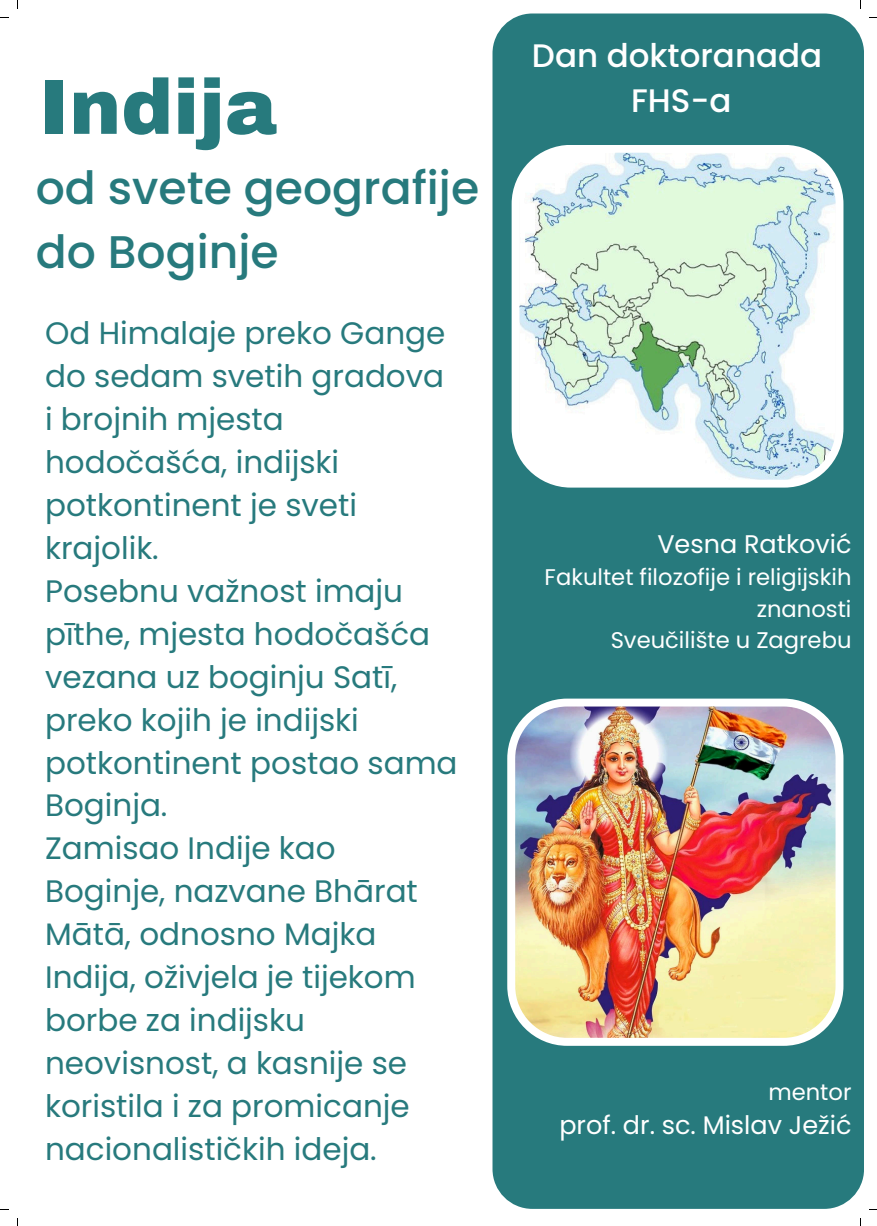
<style>
.page{position:relative;width:877px;height:1226px;background:#fff}
.page>*{position:absolute;margin:0;border:0;box-sizing:border-box;transform-origin:0 0}
.t1{font:900 77.8px "Archivo";color:#277a7d}
.t2{font:500 45.7px/63.6px "Poppins";color:#277a7d}
.t3{font:500 32.5px/45.1px "Poppins";color:#fff;text-align:center}
.t4{font:31px/42.9px "Poppins";color:#277a7d}
.t5{font:25.5px "Poppins";color:#fff}
.t6{font:22.6px/31.3px "Poppins";color:#fff;text-align:right}
</style>
<div class="page">
<div style="left:492px;top:13px;width:371px;height:1195px;background:#277a7d;border-radius:40px"></div>
<svg style="left:511px;top:145px;width:332px;height:342px;background:#d8ebe3"></svg>
<img style="left:507px;top:698px;width:336px;height:347px">
<h5 class="t1" style="left:39px;top:65px;width:239px">Indija</h5>
<h1 class="t2" style="left:36px;top:156px;width:445px">od svete geografije do Boginje</h1>
<h3 class="t4" style="left:45px;top:312px;width:414px">Od Himalaje preko Gange do sedam svetih gradova i brojnih mjesta hodočašća, indijski potkontinent je sveti krajolik.<br>Posebnu važnost imaju pīthe, mjesta hodočašća vezana uz boginju Satī, preko kojih je indijski potkontinent postao sama<br>Boginja.<br>Zamisao Indije kao<br>Boginje, nazvane Bhārat<br>Mātā, odnosno Majka<br>Indija, oživjela je tijekom borbe za indijsku neovisnost, a kasnije se koristila i za promicanje nacionalističkih ideja.</h3>
<h2 class="t3" style="left:532px;top:33px;width:292px">Dan doktoranada<br>FHS-a</h2>
<p class="t5" style="left:657px;top:526px;width:195px">Vesna Ratković</p>
<p class="t6" style="left:544px;top:561px;width:308px">Fakultet filozofije i religijskih znanosti</p>
<p class="t6" style="left:610px;top:624px;width:242px">Sveučilište u Zagrebu</p>
<h4 class="t6" style="left:768px;top:1075px;width:84px">mentor</h4>
<h4 class="t5" style="left:559px;top:1106px;width:293px">prof. dr. sc. Mislav Ježić</h4>
</div>
